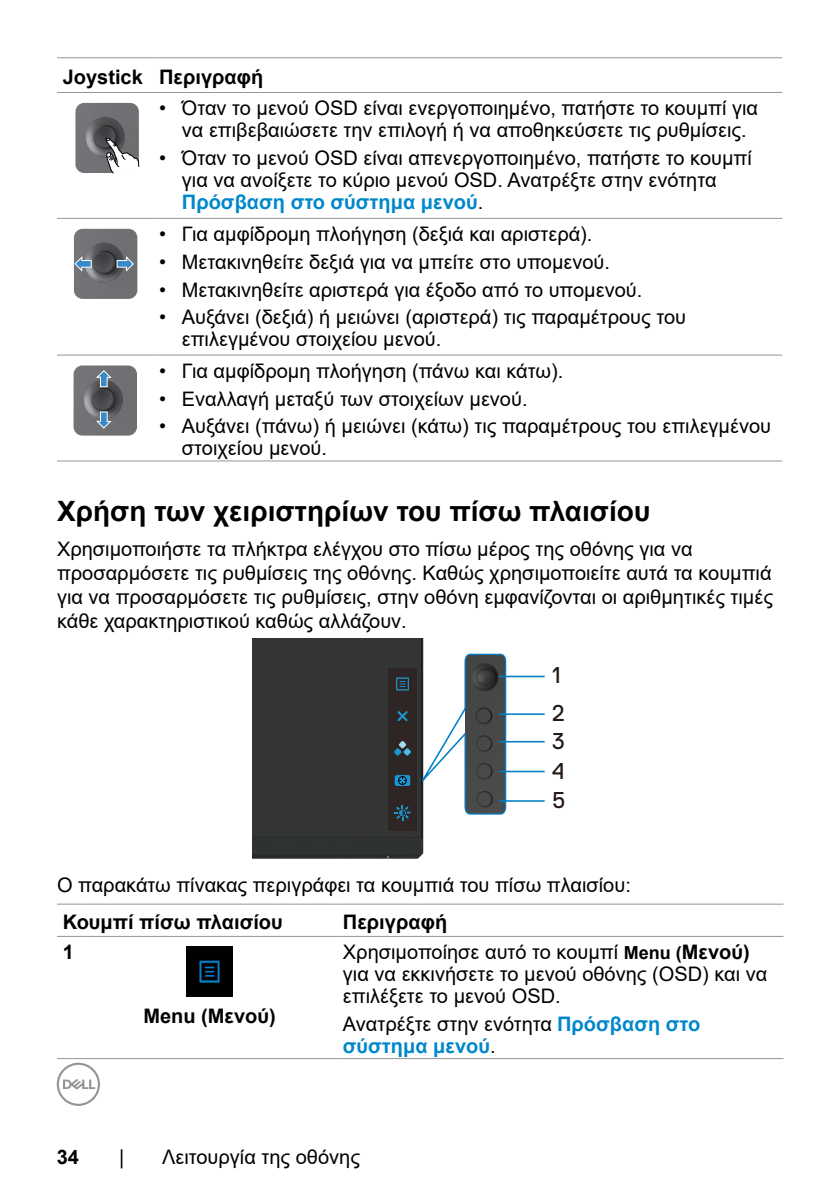
<style>
.page{position:relative;width:840px;height:1191px;background:#fff}
.page>*{position:absolute;margin:0;border:0;box-sizing:border-box;transform-origin:0 0}
.t1{font:700 28px "Arial";color:#000}
.t2{font:22.8px/29.6px "Dell Replica";color:#231815}
.t3{font:20px/22px "Arial";color:#000}
.t4{font:700 20px "Arial";color:#000}
.t5{font:700 20px/22px "Arial";color:#0087cb}
.s1{font-weight:700;color:#0087cb}
.s2{font-weight:700;font-size:18px}
.s3{font-weight:700}
.s4{font-weight:400;color:#000}
</style>
<div class="page">
<hr style="left:57px;top:57px;width:96px;height:1px;background:#939598">
<hr style="left:153px;top:57px;width:628px;height:1px;background:#939598">
<hr style="left:57px;top:92px;width:96px;height:1px;background:#939598">
<hr style="left:153px;top:92px;width:628px;height:1px;background:#939598">
<hr style="left:57px;top:218px;width:96px;height:1px;background:#939598">
<hr style="left:153px;top:218px;width:628px;height:1px;background:#939598">
<hr style="left:57px;top:355px;width:96px;height:1px;background:#939598">
<hr style="left:153px;top:355px;width:628px;height:1px;background:#939598">
<hr style="left:57px;top:460px;width:96px;height:1px;background:#939598">
<hr style="left:153px;top:460px;width:628px;height:1px;background:#939598">
<img style="left:75px;top:103px;width:64px;height:70px">
<svg style="left:105px;top:136px;width:34px;height:37px"></svg>
<img style="left:74px;top:229px;width:63px;height:70px">
<svg style="left:74px;top:256px;width:18px;height:15px"></svg>
<svg style="left:117px;top:257px;width:17px;height:15px"></svg>
<img style="left:73px;top:365px;width:64px;height:70px">
<svg style="left:96px;top:411px;width:15px;height:18px"></svg>
<svg style="left:96px;top:370px;width:15px;height:17px"></svg>
<div style="left:252px;top:638px;width:172px;height:221px;background:#343535"></div>
<div style="left:388px;top:668px;width:28px;height:163px;background:#2e2624"></div>
<hr style="left:499px;top:675px;width:44px;height:2px;background:#007fc8">
<hr style="left:499px;top:713px;width:44px;height:2px;background:#007fc8">
<hr style="left:499px;top:741px;width:44px;height:1px;background:#007fc8">
<hr style="left:499px;top:770px;width:44px;height:2px;background:#007fc8">
<hr style="left:499px;top:800px;width:44px;height:1px;background:#007fc8">
<svg style="left:394px;top:647px;width:119px;height:174px"></svg>
<svg style="left:57px;top:903px;width:25px;height:1px"></svg>
<hr style="left:82px;top:903px;width:255px;height:1px;background:#939598">
<hr style="left:337px;top:903px;width:446px;height:1px;background:#939598">
<svg style="left:57px;top:936px;width:25px;height:1px"></svg>
<hr style="left:82px;top:936px;width:255px;height:1px;background:#939598">
<hr style="left:337px;top:936px;width:446px;height:1px;background:#939598">
<svg style="left:57px;top:1058px;width:43px;height:48px"></svg>
<hr style="left:82px;top:1058px;width:255px;height:1px;background:#939598">
<hr style="left:337px;top:1058px;width:446px;height:1px;background:#939598">
<img style="left:186px;top:946px;width:47px;height:50px">
<p class="t4" style="left:63px;top:63px;width:202px">Joystick Περιγραφή</p>
<p class="t3" style="left:159px;top:97px;width:600px;text-align:center">• Όταν το μενού OSD είναι ενεργοποιημένο, πατήστε το κουμπί για να επιβεβαιώσετε την επιλογή ή να αποθηκεύσετε τις ρυθμίσεις.</p>
<p class="t3" style="left:182px;top:147px;width:571px;text-indent:-23px">• Όταν το μενού OSD είναι απενεργοποιημένο, πατήστε το κουμπί για να ανοίξετε το κύριο μενού OSD. Ανατρέξτε στην ενότητα<br><span class="s1">Πρόσβαση στο σύστημα μενού</span>.</p>
<p class="t3" style="left:159px;top:223px;width:434px">• Για αμφίδρομη πλοήγηση (δεξιά και αριστερά).</p>
<p class="t3" style="left:159px;top:251px;width:452px">• Μετακινηθείτε δεξιά για να μπείτε στο υπομενού.</p>
<p class="t3" style="left:159px;top:278px;width:484px">• Μετακινηθείτε αριστερά για έξοδο από το υπομενού.</p>
<p class="t3" style="left:182px;top:306px;width:505px;text-indent:-23px">• Αυξάνει (δεξιά) ή μειώνει (αριστερά) τις παραμέτρους του επιλεγμένου στοιχείου μενού.</p>
<p class="t3" style="left:159px;top:360px;width:405px">• Για αμφίδρομη πλοήγηση (πάνω και κάτω).</p>
<p class="t3" style="left:159px;top:387px;width:370px">• Εναλλαγή μεταξύ των στοιχείων μενού.</p>
<p class="t3" style="left:182px;top:415px;width:590px;text-indent:-23px">• Αυξάνει (πάνω) ή μειώνει (κάτω) τις παραμέτρους του επιλεγμένου στοιχείου μενού.</p>
<h1 class="t1" style="left:57px;top:491px;width:594px">Χρήση των χειριστηρίων του πίσω πλαισίου</h1>
<p class="t3" style="left:57px;top:537px;width:717px;line-height:24px">Χρησιμοποιήστε τα πλήκτρα ελέγχου στο πίσω μέρος της οθόνης για να προσαρμόσετε τις ρυθμίσεις της οθόνης. Καθώς χρησιμοποιείτε αυτά τα κουμπιά για να προσαρμόσετε τις ρυθμίσεις, στην οθόνη εμφανίζονται οι αριθμητικές τιμές κάθε χαρακτηριστικού καθώς αλλάζουν.</p>
<p class="t2" style="left:552px;top:656px;width:14px;line-height:37.6px">1<br>2</p>
<p class="t2" style="left:552px;top:726px;width:15px;text-align:justify">3<br>4<br>5</p>
<p class="t3" style="left:57px;top:873px;width:575px">Ο παρακάτω πίνακας περιγράφει τα κουμπιά του πίσω πλαισίου:</p>
<p class="t4" style="left:63px;top:907px;width:221px">Κουμπί πίσω πλαισίου</p>
<p class="t4" style="left:343px;top:907px;width:106px">Περιγραφή</p>
<p class="t4" style="left:63px;top:938px;width:13px">1</p>
<p class="t3" style="left:343px;top:941px;width:425px">Χρησιμοποίησε αυτό το κουμπί <span class="s2">Menu (</span><span class="s3">Μενού) </span>για να εκκινήσετε το μενού οθόνης (OSD) και να επιλέξετε το μενού OSD.</p>
<p class="t5" style="left:343px;top:1013px;width:358px"><span class="s4">Ανατρέξτε στην ενότητα</span> Πρόσβαση στο σύστημα μενού<span class="s4">.</span></p>
<p class="t4" style="left:143px;top:1001px;width:134px">Menu (Μενού)</p>
<p class="t4" style="left:57px;top:1143px;width:24px">34</p>
<p class="t3" style="left:119px;top:1146px;width:7px">|</p>
<p class="t3" style="left:162px;top:1146px;width:199px">Λειτουργία της οθόνης</p>
</div>
